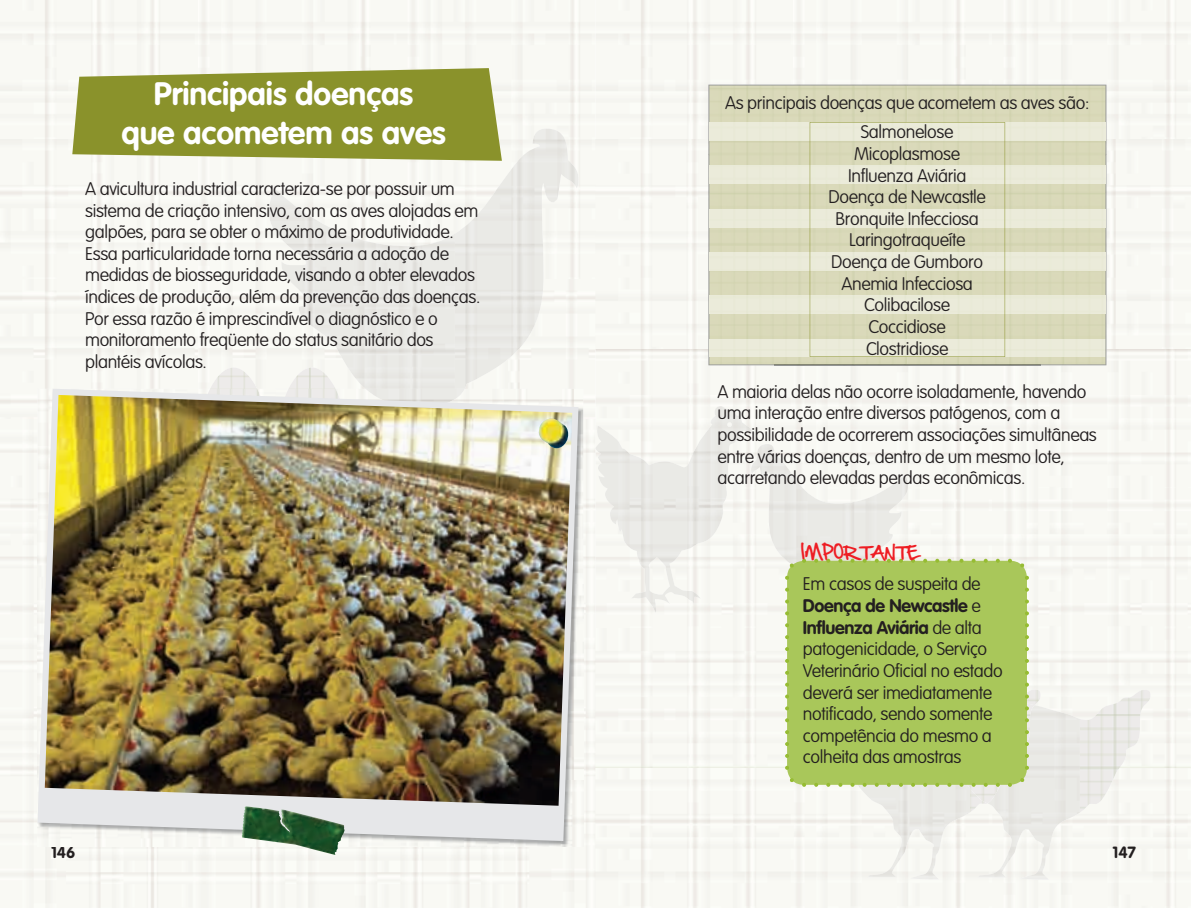
<style>
.page{position:relative;width:1191px;height:908px;background:#fff}
.page>*{position:absolute;margin:0;border:0;box-sizing:border-box;transform-origin:0 0}
.t1{font:700 32px/38.4px "VAG Rounded";color:#fff;text-align:center}
.t2{font:100 18px/21.6px "VAG Rounded";letter-spacing:-.02em;color:#231f20}
.t3{font:16px "Hand Of Sean";color:#ee1d23}
.t4{font:700 16px "VAG Rounded";color:#231f20}
.s1{font-weight:700}
</style>
<div class="page">
<img style="left:1106px;top:139px;width:84px;height:210px">
<img style="left:595px;top:349px;width:198px;height:558px">
<div style="left:793px;top:365px;width:199px;height:542px;background:#f9f9f4"></div>
<img style="left:0;top:279px;width:198px;height:140px">
<div style="left:66px;top:845px;width:463px;height:62px;background:#f9f9f4"></div>
<img style="left:51px;top:846px;width:24px;height:11px">
<img style="left:595px;top:412px;width:135px;height:200px">
<img style="left:751px;top:444px;width:157px;height:164px">
<img style="left:828px;top:786px;width:70px;height:90px">
<img style="left:898px;top:786px;width:72px;height:93px">
<img style="left:938px;top:786px;width:70px;height:91px">
<img style="left:1079px;top:689px;width:71px;height:123px">
<img style="left:1008px;top:699px;width:71px;height:180px">
<div style="left:948px;top:700px;width:86px;height:103px;background:#eaeae6"></div>
<img style="left:269px;top:190px;width:62px;height:150px">
<img style="left:454px;top:128px;width:124px;height:260px">
<img style="left:288px;top:367px;width:47px;height:21px">
<img style="left:210px;top:367px;width:47px;height:21px">
<svg style="left:72px;top:68px;width:430px;height:93px;background:#959c40"></svg>
<img style="left:38px;top:388px;width:540px;height:452px">
<img style="left:537px;top:418px;width:31px;height:30px">
<img style="left:241px;top:806px;width:103px;height:48px">
<img style="left:1005px;top:155px;width:34px;height:54px">
<img style="left:907px;top:227px;width:132px;height:137px">
<img style="left:709px;top:85px;width:397px;height:70px">
<img style="left:709px;top:155px;width:66px;height:209px">
<img style="left:1039px;top:155px;width:67px;height:209px">
<div style="left:709px;top:123px;width:396px;height:18px;background:#ebebda"></div>
<div style="left:709px;top:165px;width:396px;height:19px;background:#ebebd9"></div>
<div style="left:709px;top:209px;width:396px;height:18px;background:#ebebda"></div>
<div style="left:709px;top:252px;width:396px;height:18px;background:#ebebda"></div>
<div style="left:709px;top:295px;width:396px;height:18px;background:#eaead9"></div>
<div style="left:709px;top:339px;width:396px;height:18px;background:#ebebda"></div>
<svg style="left:1105px;top:339px;width:1px;height:18px"></svg>
<svg style="left:809px;top:122px;width:196px;height:235px;background:#e0e0c6"></svg>
<div style="left:785px;top:558px;width:244px;height:228px;background:#a9c75a"></div>
<h1 class="t1" style="left:121px;top:75px;width:326px">Principais doenças<br>que acometem as aves</h1>
<p class="t2" style="left:85px;top:178px;width:397px">A avicultura industrial caracteriza-se por possuir um sistema de criação intensivo, com as aves alojadas em galpões, para se obter o máximo de produtividade.<br>Essa particularidade torna necessária a adoção de medidas de biosseguridade, visando a obter elevados índices de produção, além da prevenção das doenças.<br>Por essa razão é imprescindível o diagnóstico e o monitoramento freqüente do status sanitário dos plantéis avícolas.</p>
<p class="t2" style="left:725px;top:87px;width:366px;line-height:29.6px;text-align:center">As principais doenças que acometem as aves são:<br>Salmonelose</p>
<p class="t2" style="left:828px;top:143px;width:159px;text-align:center">Micoplasmose<br>Influenza Aviária<br>Doença de Newcastle<br>Bronquite Infecciosa<br>Laringotraqueíte<br>Doença de Gumboro<br>Anemia Infecciosa<br>Colibacilose<br>Coccidiose<br>Clostridiose</p>
<p class="t2" style="left:717px;top:380px;width:381px">A maioria delas não ocorre isoladamente, havendo uma interação entre diversos patógenos, com a possibilidade de ocorrerem associações simultâneas entre várias doenças, dentro de um mesmo lote, acarretando elevadas perdas econômicas.</p>
<p class="t3" style="left:801px;top:537px;width:119px;rotate:1deg">IMPORTANTE</p>
<p class="t2" style="left:803px;top:573px;width:201px">Em casos de suspeita de<br><span class="s1">Doença de Newcastle</span> e<br><span class="s1">Influenza Aviária</span> de alta patogenicidade, o Serviço<br>Veterinário Oficial no estado deverá ser imediatamente notificado, sendo somente competência do mesmo a colheita das amostras</p>
<p class="t4" style="left:51px;top:842px;width:26px">146</p>
<p class="t4" style="left:1112px;top:842px;width:25px">147</p>
</div>
